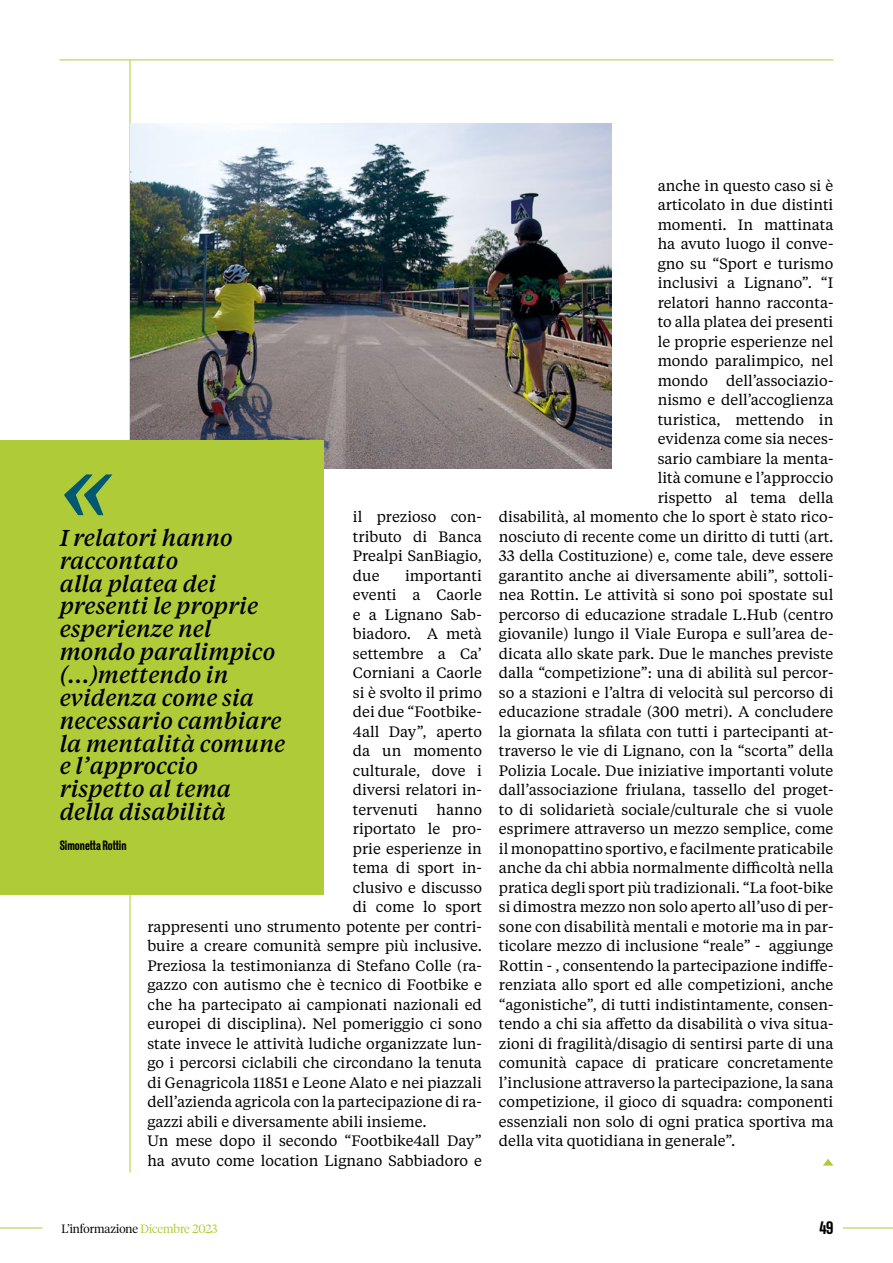
<style>
.page{position:relative;width:893px;height:1263px;background:#fff}
.page>*{position:absolute;margin:0;border:0;box-sizing:border-box;transform-origin:0 0}
.t1{font:italic 500 102.75px "Tiempos Text";color:#005872}
.t2{font:italic 500 22.8px/22.8px "Tiempos Text";color:#000}
.t3{font:500 18px "New Grotesk Square FOUR";color:#000}
.t4{font:15px/19.5px "Tiempos Text";color:#000;text-align:justify}
.t5{font:500 13.5px "New Grotesk Square FOUR";color:#000}
.t6{font:300 12px "Tiempos Headline";color:#000}
.s1{color:#afcb37}
</style>
<div class="page">
<hr style="left:130px;top:60px;width:1px;height:1112px;background:#afcb37">
<svg style="left:823px;top:1159px;width:10px;height:6px"></svg>
<img style="left:130px;top:123px;width:482px;height:345px">
<div style="left:0;top:440px;width:323px;height:454px;background:#afcb37"></div>
<hr style="left:843px;top:1227px;width:50px;height:1px;background:#afcb37">
<hr style="left:60px;top:60px;width:773px;height:1px;background:#afcb37">
<hr style="left:0;top:1227px;width:43px;height:1px;background:#afcb37">
<h1 class="t1" style="left:60px;top:416px;width:54px">«</h1>
<h2 class="t2" style="left:60px;top:525px;width:227px">I relatori hanno raccontato<br>alla platea dei presenti le proprie esperienze nel mondo paralimpico (...)mettendo in evidenza come sia necessario cambiare la mentalità comune e l’approccio rispetto al tema della disabilità</h2>
<p class="t5" style="left:60px;top:837px;width:68px">Simonetta Rottin</p>
<p class="t4" style="left:353px;top:506px;width:130px">il prezioso con&shy;tributo di Banca Prealpi SanBiagio, due</p>
<p class="t4" style="left:405px;top:565px;width:78px">importanti</p>
<p class="t4" style="left:353px;top:584px;width:130px">eventi a Caorle</p>
<p class="t4" style="left:353px;top:604px;width:130px">e a Lignano Sab-</p>
<p class="t4" style="left:353px;top:623px;width:130px">biadoro. A metà</p>
<p class="t4" style="left:353px;top:643px;width:130px">settembre a Ca’</p>
<p class="t4" style="left:353px;top:662px;width:130px">Corniani a Caorle</p>
<p class="t4" style="left:353px;top:682px;width:130px">si è svolto il primo</p>
<p class="t4" style="left:353px;top:701px;width:130px">dei due “Footbike-</p>
<p class="t4" style="left:353px;top:721px;width:130px">4all Day”, aperto</p>
<p class="t4" style="left:353px;top:740px;width:130px">da un momento</p>
<p class="t4" style="left:353px;top:760px;width:130px">culturale, dove i</p>
<p class="t4" style="left:353px;top:779px;width:130px">diversi relatori in-</p>
<p class="t4" style="left:353px;top:799px;width:130px">tervenuti hanno</p>
<p class="t4" style="left:353px;top:818px;width:130px">riportato le pro-</p>
<p class="t4" style="left:353px;top:838px;width:130px">prie esperienze in</p>
<p class="t4" style="left:353px;top:857px;width:130px">tema di sport in-</p>
<p class="t4" style="left:353px;top:877px;width:130px">clusivo e discusso</p>
<p class="t4" style="left:353px;top:896px;width:130px">di come lo sport</p>
<p class="t4" style="left:147px;top:916px;width:336px">rappresenti uno strumento potente per contri-</p>
<p class="t4" style="left:147px;top:935px;width:336px">buire a creare comunità sempre più inclusive.</p>
<p class="t4" style="left:147px;top:955px;width:336px">Preziosa la testimonianza di Stefano Colle (ra-</p>
<p class="t4" style="left:147px;top:974px;width:336px">gazzo con autismo che è tecnico di Footbike e</p>
<p class="t4" style="left:147px;top:994px;width:336px">che ha partecipato ai campionati nazionali ed</p>
<p class="t4" style="left:147px;top:1013px;width:336px">europei di disciplina). Nel pomeriggio ci sono</p>
<p class="t4" style="left:147px;top:1033px;width:336px">state invece le attività ludiche organizzate lun-</p>
<p class="t4" style="left:147px;top:1052px;width:336px">go i percorsi ciclabili che circondano la tenuta</p>
<p class="t4" style="left:147px;top:1072px;width:336px">di Genagricola 11851 e Leone Alato e nei piazzali</p>
<p class="t4" style="left:147px;top:1091px;width:336px">dell’azienda agricola con la partecipazione di ra-</p>
<p class="t4" style="left:147px;top:1111px;width:281px">gazzi abili e diversamente abili insieme.</p>
<p class="t4" style="left:147px;top:1130px;width:336px">Un mese dopo il secondo “Footbike4all Day”</p>
<p class="t4" style="left:147px;top:1150px;width:336px">ha avuto come location Lignano Sabbiadoro e</p>
<p class="t4" style="left:658px;top:175px;width:177px">anche in questo caso si è</p>
<p class="t4" style="left:658px;top:194px;width:177px">articolato in due distinti</p>
<p class="t4" style="left:658px;top:214px;width:177px">momenti. In mattinata</p>
<p class="t4" style="left:658px;top:233px;width:177px">ha avuto luogo il conve-</p>
<p class="t4" style="left:658px;top:253px;width:177px">gno su “Sport e turismo</p>
<p class="t4" style="left:658px;top:272px;width:177px">inclusivi a Lignano”. “I</p>
<p class="t4" style="left:658px;top:292px;width:177px">relatori hanno racconta-</p>
<p class="t4" style="left:658px;top:311px;width:177px">to alla platea dei presenti</p>
<p class="t4" style="left:658px;top:331px;width:177px">le proprie esperienze nel</p>
<p class="t4" style="left:658px;top:350px;width:177px">mondo paralimpico, nel</p>
<p class="t4" style="left:658px;top:370px;width:177px">mondo dell’associazio-</p>
<p class="t4" style="left:658px;top:389px;width:177px">nismo e dell’accoglienza</p>
<p class="t4" style="left:658px;top:409px;width:177px">turistica, mettendo in</p>
<p class="t4" style="left:658px;top:428px;width:177px">evidenza come sia neces-</p>
<p class="t4" style="left:658px;top:448px;width:177px">sario cambiare la menta-</p>
<p class="t4" style="left:658px;top:467px;width:177px">lità comune e l’approccio</p>
<p class="t4" style="left:658px;top:487px;width:177px">rispetto al tema della</p>
<p class="t4" style="left:499px;top:506px;width:336px">disabilità, al momento che lo sport è stato rico-</p>
<p class="t4" style="left:499px;top:526px;width:336px">nosciuto di recente come un diritto di tutti (art.</p>
<p class="t4" style="left:499px;top:545px;width:336px">33 della Costituzione) e, come tale, deve essere</p>
<p class="t4" style="left:499px;top:565px;width:336px">garantito anche ai diversamente abili”, sottoli-</p>
<p class="t4" style="left:499px;top:584px;width:336px">nea Rottin. Le attività si sono poi spostate sul</p>
<p class="t4" style="left:499px;top:604px;width:336px">percorso di educazione stradale L.Hub (centro</p>
<p class="t4" style="left:499px;top:623px;width:336px">giovanile) lungo il Viale Europa e sull’area de-</p>
<p class="t4" style="left:499px;top:643px;width:336px">dicata allo skate park. Due le manches previste</p>
<p class="t4" style="left:499px;top:662px;width:336px">dalla “competizione”: una di abilità sul percor-</p>
<p class="t4" style="left:499px;top:682px;width:336px">so a stazioni e l’altra di velocità sul percorso di</p>
<p class="t4" style="left:499px;top:701px;width:336px">educazione stradale (300 metri). A concludere</p>
<p class="t4" style="left:499px;top:721px;width:336px">la giornata la sfilata con tutti i partecipanti at-</p>
<p class="t4" style="left:499px;top:740px;width:336px">traverso le vie di Lignano, con la “scorta” della</p>
<p class="t4" style="left:499px;top:760px;width:336px">Polizia Locale. Due iniziative importanti volute</p>
<p class="t4" style="left:499px;top:779px;width:336px">dall’associazione friulana, tassello del proget-</p>
<p class="t4" style="left:499px;top:799px;width:336px">to di solidarietà sociale/culturale che si vuole</p>
<p class="t4" style="left:499px;top:818px;width:336px">esprimere attraverso un mezzo semplice, come</p>
<p class="t4" style="left:499px;top:838px;width:336px">il monopattino sportivo, e facilmente praticabile</p>
<p class="t4" style="left:499px;top:857px;width:336px">anche da chi abbia normalmente difficoltà nella</p>
<p class="t4" style="left:499px;top:877px;width:336px">pratica degli sport più tradizionali. “La foot-bike</p>
<p class="t4" style="left:499px;top:896px;width:336px">si dimostra mezzo non solo aperto all’uso di per-</p>
<p class="t4" style="left:499px;top:916px;width:336px">sone con disabilità mentali e motorie ma in par-</p>
<p class="t4" style="left:499px;top:935px;width:336px">ticolare mezzo di inclusione “reale” - aggiunge</p>
<p class="t4" style="left:499px;top:955px;width:336px">Rottin - , consentendo la partecipazione indiffe-</p>
<p class="t4" style="left:499px;top:974px;width:336px">renziata allo sport ed alle competizioni, anche</p>
<p class="t4" style="left:499px;top:994px;width:336px">“agonistiche”, di tutti indistintamente, consen-</p>
<p class="t4" style="left:499px;top:1013px;width:336px">tendo a chi sia affetto da disabilità o viva situa-</p>
<p class="t4" style="left:499px;top:1033px;width:336px">zioni di fragilità/disagio di sentirsi parte di una</p>
<p class="t4" style="left:499px;top:1052px;width:336px">comunità capace di praticare concretamente</p>
<p class="t4" style="left:499px;top:1072px;width:336px">l’inclusione attraverso la partecipazione, la sana</p>
<p class="t4" style="left:499px;top:1091px;width:336px">competizione, il gioco di squadra: componenti</p>
<p class="t4" style="left:499px;top:1111px;width:336px">essenziali non solo di ogni pratica sportiva ma</p>
<p class="t4" style="left:499px;top:1130px;width:238px">della vita quotidiana in generale”.</p>
<p class="t6" style="left:61px;top:1220px;width:158px">L’informazione <span class="s1">Dicembre 2023</span></p>
<p class="t3" style="left:820px;top:1216px;width:15px">49</p>
</div>
